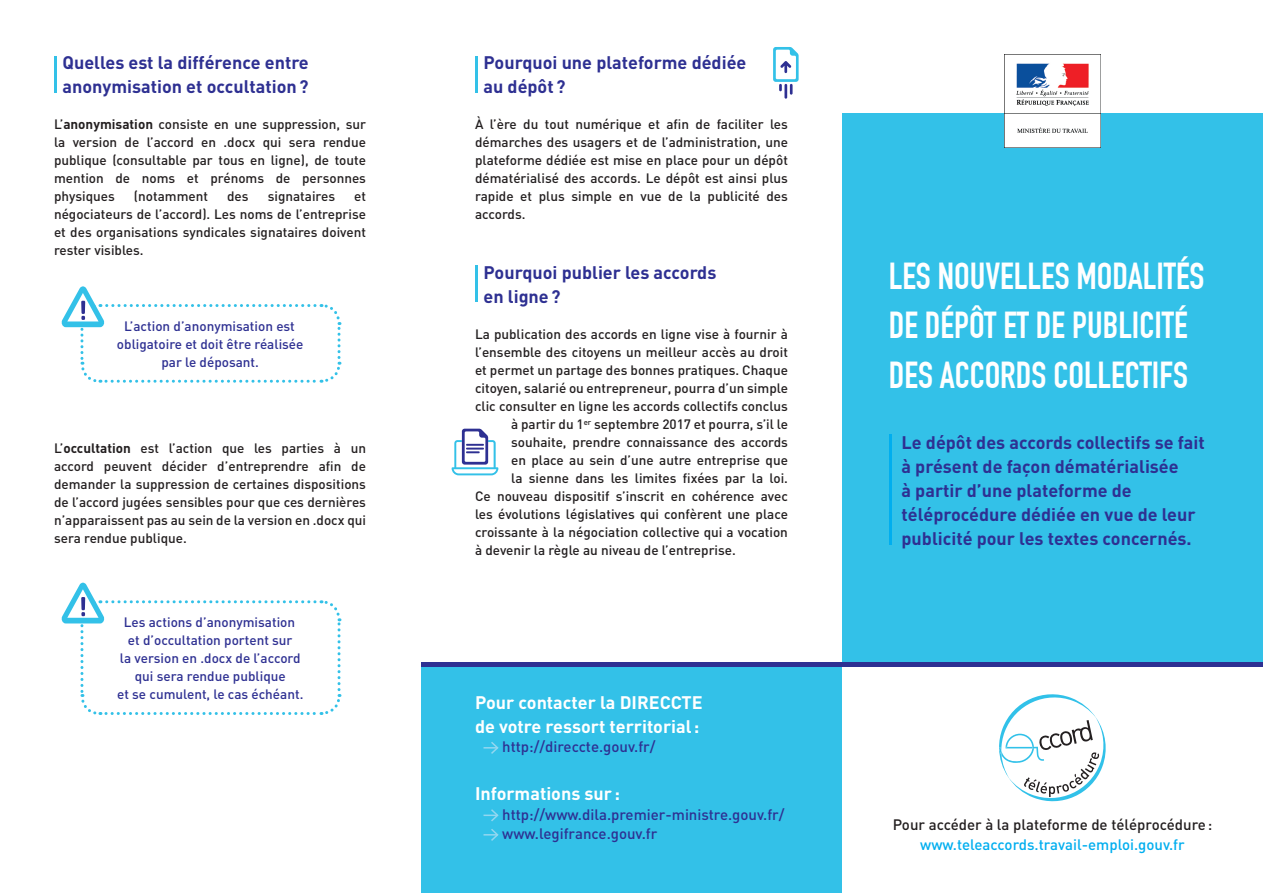
<style>
.page{position:relative;width:1263px;height:893px;background:#fff}
.page>*{position:absolute;margin:0;border:0;box-sizing:border-box;transform-origin:0 0}
.t1{font:700 36.75px/49.5px "DIN Condensed";color:#fff}
.t2{font:700 18px/24px "DIN";color:#2e3092}
.t3{font:700 18px/24px "DIN";color:#fff}
.t4{font:500 15px/19.5px "DIN";color:#2e3092}
.t5{font:500 15px "DIN";color:#231f20}
.t6{font:500 15px "DIN";color:#00aeef}
.t7{font:500 13.5px/18px "DIN";color:#231f20;text-align:justify}
.t8{font:500 13.5px/18px "DIN";color:#2e3092;text-align:center}
.s1{font-weight:700}
</style>
<div class="page">
<div style="left:842px;top:113px;width:421px;height:553px;background:#33c1e8"></div>
<div style="left:421px;top:666px;width:421px;height:227px;background:#33c1e8"></div>
<img style="left:1004px;top:54px;width:96px;height:94px">
<svg style="left:61px;top:286px;width:281px;height:97px"></svg>
<svg style="left:61px;top:583px;width:281px;height:132px"></svg>
<hr style="left:54px;top:56px;width:3px;height:37px;background:#33c1e8">
<hr style="left:475px;top:56px;width:3px;height:37px;background:#33c1e8">
<hr style="left:475px;top:265px;width:3px;height:37px;background:#33c1e8">
<svg style="left:483px;top:742px;width:16px;height:12px"></svg>
<svg style="left:483px;top:809px;width:16px;height:32px"></svg>
<svg style="left:999px;top:694px;width:107px;height:108px"></svg>
<hr style="left:889px;top:434px;width:2px;height:110px;background:#00aeef">
<hr style="left:421px;top:662px;width:842px;height:4px;background:#2e3092">
<hr style="left:784px;top:84px;width:3px;height:15px;background:#2e3092">
<svg style="left:773px;top:47px;width:26px;height:48px"></svg>
<svg style="left:452px;top:429px;width:46px;height:46px"></svg>
<h2 class="t2" style="left:63px;top:50px;width:248px">Quelles est la différence entre anonymisation et occultation?</h2>
<p class="t7" style="left:54px;top:115px;width:314px">L’<span class="s1">anonymisation</span> consiste en une suppression, sur la version de l’accord en .docx qui sera rendue publique (consultable par tous en ligne), de toute mention de noms et prénoms de personnes physiques</p>
<p class="t7" style="left:134px;top:187px;width:76px">(notamment</p>
<p class="t7" style="left:227px;top:187px;width:23px">des</p>
<p class="t7" style="left:268px;top:187px;width:69px">signataires</p>
<p class="t7" style="left:54px;top:187px;width:314px;text-indent:300px">et négociateurs de l’accord). Les noms de l’entreprise et des organisations syndicales signataires doivent rester visibles.</p>
<p class="t8" style="left:117px;top:317px;width:188px">L’action d’anonymisation est obligatoire et doit être réalisée par le déposant.</p>
<p class="t7" style="left:54px;top:439px;width:314px">L’<span class="s1">occultation</span> est l’action que les parties à un accord peuvent décider d’entreprendre afin de demander la suppression de certaines dispositions de l’accord jugées sensibles pour que ces dernières n’apparaissent pas au sein de la version en .docx qui sera rendue publique.</p>
<p class="t8" style="left:117px;top:613px;width:188px">Les actions d’anonymisation et d’occultation portent sur<br>la version en .docx de l’accord qui sera rendue publique<br>et se cumulent, le cas échéant.</p>
<h2 class="t2" style="left:483px;top:50px;width:264px">Pourquoi une plateforme dédiée au dépôt?</h2>
<p class="t7" style="left:475px;top:115px;width:314px">À l’ère du tout numérique et afin de faciliter les démarches des usagers et de l’administration, une plateforme dédiée est mise en place pour un dépôt dématérialisé des accords. Le dépôt est ainsi plus rapide et plus simple en vue de la publicité des accords.</p>
<h2 class="t2" style="left:483px;top:260px;width:234px">Pourquoi publier les accords en ligne?</h2>
<p class="t7" style="left:475px;top:325px;width:314px">La publication des accords en ligne vise à fournir à</p>
<p class="t7" style="left:475px;top:343px;width:314px">l’ensemble des citoyens un meilleur accès au droit</p>
<p class="t7" style="left:475px;top:361px;width:314px">et permet un partage des bonnes pratiques. Chaque</p>
<p class="t7" style="left:475px;top:379px;width:314px">citoyen, salarié ou entrepreneur, pourra d’un simple</p>
<p class="t7" style="left:475px;top:397px;width:314px">clic consulter en ligne les accords collectifs conclus</p>
<p class="t7" style="left:511px;top:415px;width:278px">à partir du 1<sup>er</sup> septembre 2017 et pourra, s’il le</p>
<p class="t7" style="left:511px;top:433px;width:278px">souhaite, prendre connaissance des accords</p>
<p class="t7" style="left:511px;top:451px;width:278px">en place au sein d’une autre entreprise que</p>
<p class="t7" style="left:511px;top:469px;width:278px">la sienne dans les limites fixées par la loi.</p>
<p class="t7" style="left:475px;top:487px;width:314px">Ce nouveau dispositif s’inscrit en cohérence avec</p>
<p class="t7" style="left:475px;top:505px;width:314px">les évolutions législatives qui confèrent une place</p>
<p class="t7" style="left:475px;top:523px;width:314px">croissante à la négociation collective qui a vocation</p>
<p class="t7" style="left:475px;top:541px;width:262px">à devenir la règle au niveau de l’entreprise.</p>
<h1 class="t1" style="left:889px;top:251px;width:317px">LES NOUVELLES MODALITÉS<br>DE DÉPÔT ET DE PUBLICITÉ<br>DES ACCORDS COLLECTIFS</h1>
<h2 class="t2" style="left:901px;top:430px;width:305px">Le dépôt des accords collectifs se fait à présent de façon dématérialisée<br>à partir d’une plateforme de téléprocédure dédiée en vue de leur publicité pour les textes concernés.</h2>
<h2 class="t3" style="left:475px;top:690px;width:229px">Pour contacter la DIRECCTE de votre ressort territorial:</h2>
<p class="t4" style="left:502px;top:737px;width:155px">http://direccte.gouv.fr/</p>
<h2 class="t3" style="left:475px;top:781px;width:146px">Informations sur :</h2>
<p class="t4" style="left:502px;top:804px;width:284px">http://www.dila.premier-ministre.gouv.fr/ www.legifrance.gouv.fr</p>
<p class="t5" style="left:893px;top:815px;width:321px">Pour accéder à la plateforme de téléprocédure:</p>
<p class="t6" style="left:920px;top:835px;width:266px">www.teleaccords.travail-emploi.gouv.fr</p>
</div>
